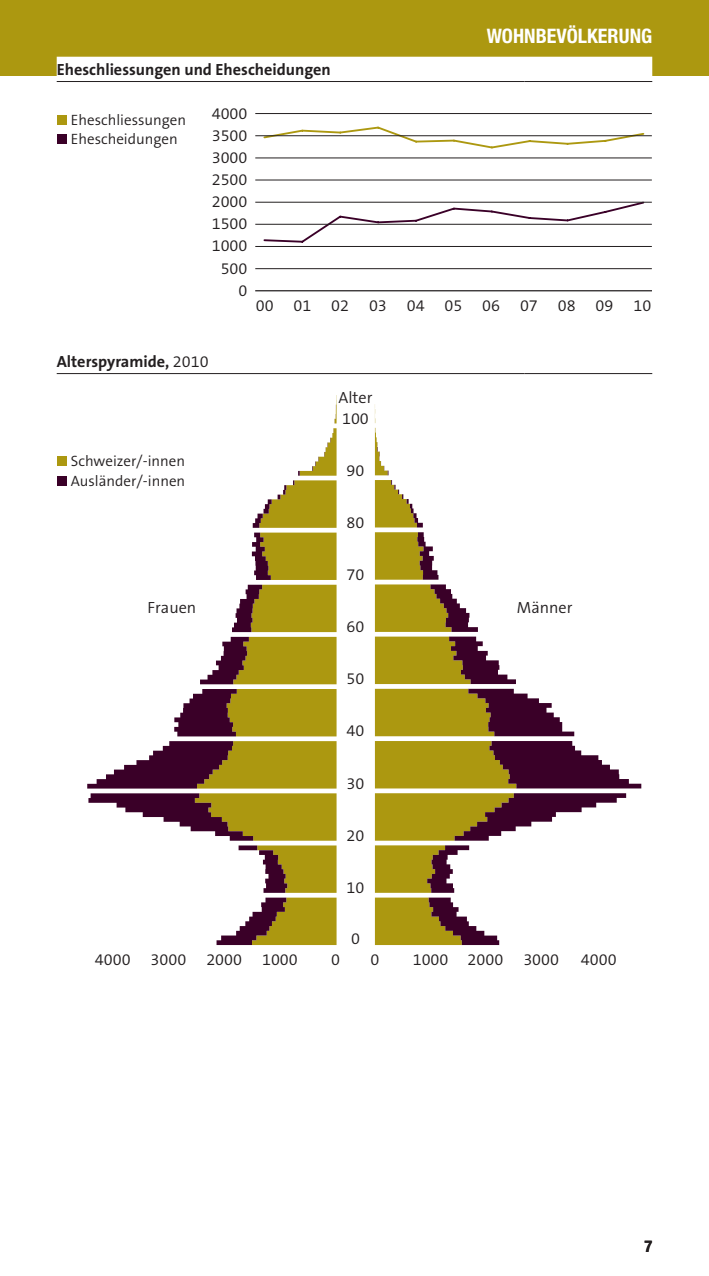
<style>
.page{position:relative;width:709px;height:1276px;background:#fff}
.page>*{position:absolute;margin:0;border:0;box-sizing:border-box;transform-origin:0 0}
.t1{font:700 condensed 20px "Helvetica Neue LT Std";color:#fff}
.t2{font:300 16.25px "The Sans OT4";color:#231f20}
.t3{font:700 16.25px "The Sans OT7";color:#231f20}
.t4{font:700 condensed 16.25px "Helvetica Neue LT Std";color:#231f20}
.t5{font:300 15px/19.8px "The Sans OT4";color:#231f20}
.s1{font-family:"The Sans OT4";font-weight:300}
</style>
<div class="page">
<div style="left:0;top:0;width:709px;height:75px;background:#ac9810"></div>
<svg style="left:262px;top:126px;width:383px;height:23px"></svg>
<svg style="left:262px;top:201px;width:383px;height:42px"></svg>
<hr style="left:256px;top:268px;width:395px;height:1px;background:#231f20">
<hr style="left:256px;top:246px;width:395px;height:1px;background:#231f20">
<hr style="left:256px;top:224px;width:395px;height:1px;background:#231f20">
<hr style="left:256px;top:202px;width:395px;height:1px;background:#231f20">
<hr style="left:256px;top:180px;width:395px;height:1px;background:#231f20">
<hr style="left:256px;top:157px;width:395px;height:1px;background:#231f20">
<hr style="left:256px;top:135px;width:395px;height:1px;background:#231f20">
<hr style="left:256px;top:113px;width:395px;height:1px;background:#231f20">
<hr style="left:256px;top:290px;width:395px;height:1px;background:#231f20">
<hr style="left:57px;top:373px;width:467px;height:1px;background:#231f20">
<hr style="left:524px;top:373px;width:128px;height:1px;background:#231f20">
<svg style="left:87px;top:405px;width:249px;height:540px"></svg>
<svg style="left:375px;top:409px;width:2px;height:536px"></svg>
<svg style="left:377px;top:442px;width:264px;height:503px"></svg>
<div style="left:57px;top:57px;width:595px;height:18px;background:#fff"></div>
<hr style="left:57px;top:81px;width:467px;height:1px;background:#231f20">
<hr style="left:524px;top:81px;width:128px;height:1px;background:#231f20">
<div style="left:57px;top:115px;width:10px;height:9px;background:#ac9810"></div>
<div style="left:57px;top:134px;width:10px;height:10px;background:#3a0028"></div>
<div style="left:57px;top:456px;width:10px;height:10px;background:#ac9810"></div>
<div style="left:57px;top:476px;width:10px;height:10px;background:#3a0028"></div>
<p class="t3" style="left:57px;top:59px;width:276px">Eheschliessungen und Ehescheidungen</p>
<p class="t5" style="left:71px;top:110px;width:117px">Eheschliessungen<br>Ehescheidungen</p>
<p class="t2" style="left:212px;top:103px;width:37px">4000</p>
<p class="t2" style="left:212px;top:125px;width:37px">3500</p>
<p class="t2" style="left:212px;top:147px;width:37px">3000</p>
<p class="t2" style="left:212px;top:169px;width:37px">2500</p>
<p class="t2" style="left:212px;top:191px;width:37px">2000</p>
<p class="t2" style="left:212px;top:213px;width:37px">1500</p>
<p class="t2" style="left:212px;top:235px;width:37px">1000</p>
<p class="t2" style="left:221px;top:258px;width:28px">500</p>
<p class="t2" style="left:238px;top:280px;width:10px">0</p>
<p class="t1" style="left:487px;top:23px;width:167px">WOHNBEVÖLKERUNG</p>
<p class="t3" style="left:57px;top:351px;width:153px">Alterspyramide, <span class="s1">2010</span></p>
<p class="t5" style="left:71px;top:451px;width:116px">Schweizer/-innen<br>Ausländer/-innen</p>
<p class="t2" style="left:256px;top:295px;width:397px">00 01 02 03 04 05 06 07 08 09 10</p>
<p class="t2" style="left:338px;top:387px;width:36px">Alter</p>
<p class="t2" style="left:342px;top:408px;width:28px">100</p>
<p class="t2" style="left:346px;top:460px;width:19px">90</p>
<p class="t2" style="left:346px;top:512px;width:19px">80</p>
<p class="t2" style="left:346px;top:564px;width:19px">70</p>
<p class="t2" style="left:147px;top:597px;width:50px">Frauen</p>
<p class="t2" style="left:517px;top:597px;width:57px">Männer</p>
<p class="t2" style="left:346px;top:616px;width:19px">60</p>
<p class="t2" style="left:346px;top:668px;width:19px">50</p>
<p class="t2" style="left:346px;top:720px;width:19px">40</p>
<p class="t2" style="left:346px;top:772px;width:19px">30</p>
<p class="t2" style="left:346px;top:825px;width:19px">20</p>
<p class="t2" style="left:346px;top:877px;width:19px">10</p>
<p class="t2" style="left:351px;top:928px;width:10px">0</p>
<p class="t2" style="left:95px;top:949px;width:204px">4000 3000 2000 1000</p>
<p class="t2" style="left:331px;top:949px;width:10px">0</p>
<p class="t2" style="left:370px;top:949px;width:10px">0</p>
<p class="t2" style="left:413px;top:949px;width:148px">1000 2000 3000</p>
<p class="t2" style="left:581px;top:949px;width:37px">4000</p>
<p class="t4" style="left:644px;top:1236px;width:9px">7</p>
</div>
